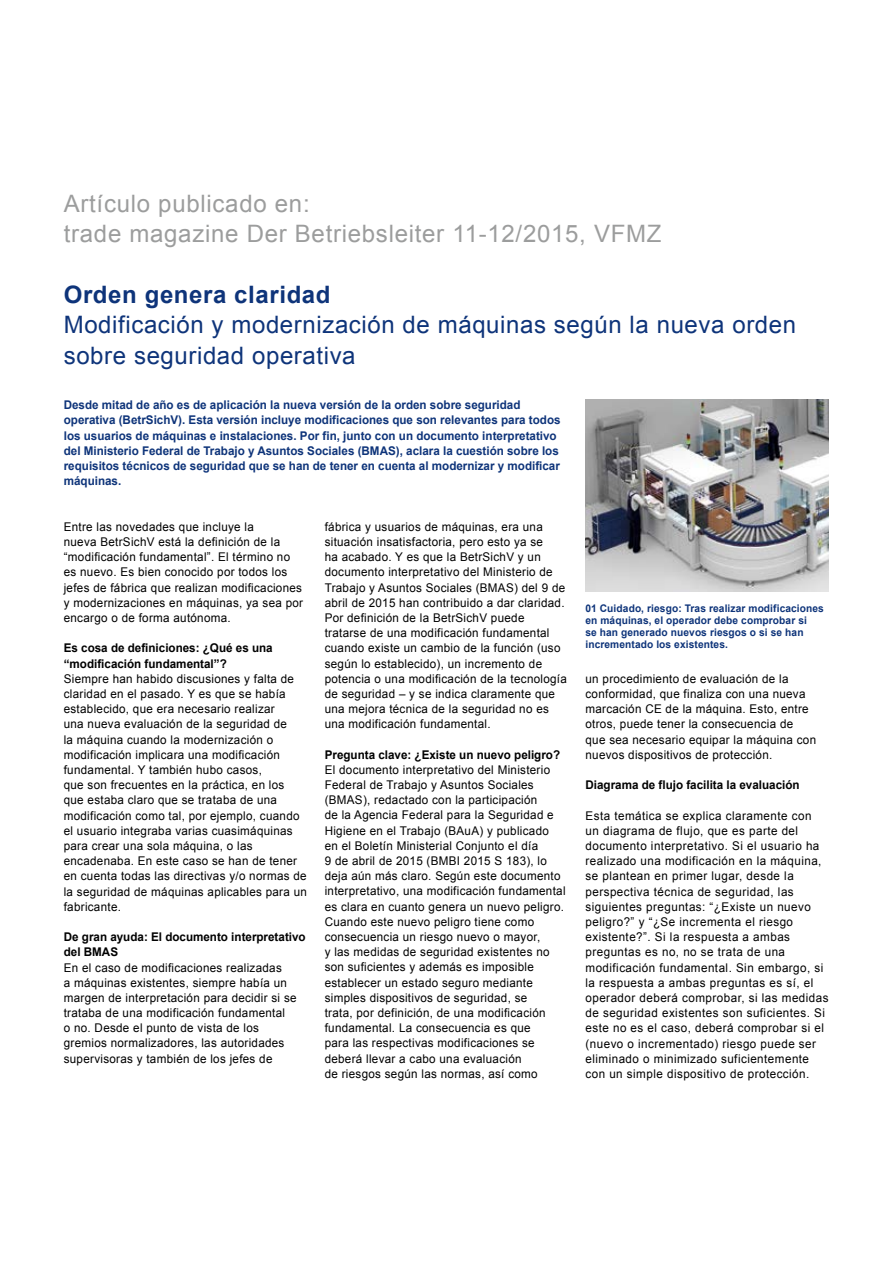
<style>
.page{position:relative;width:893px;height:1263px;background:#fff}
.page>*{position:absolute;margin:0;border:0;box-sizing:border-box;transform-origin:0 0}
.t1{font:24px/30.5px "Arial";letter-spacing:.025em;color:#0e347a}
.t2{font:24px/30.5px "Arial";letter-spacing:.03em;color:#9c9d9d}
.t3{font:700 24px "Arial";letter-spacing:.025em;color:#0e347a}
.t4{font:12px/15.1px "Arial";letter-spacing:.025em;color:#000}
.t5{font:700 12px/15.1px "Arial";color:#0e347a}
.t6{font:700 12px/15.1px "Arial";color:#000}
.t7{font:700 10.5px/12px "Arial";letter-spacing:.01em;color:#0e347a}
</style>
<div class="page">
<img style="left:586px;top:400px;width:243px;height:191px">
<h1 class="t2" style="left:64px;top:188px;width:599px">Artículo publicado en:<br>trade magazine Der Betriebsleiter 11-12/2015, VFMZ</h1>
<h1 class="t3" style="left:64px;top:278px;width:268px">Orden genera claridad</h1>
<h1 class="t1" style="left:64px;top:310px;width:734px">Modificación y modernización de máquinas según la nueva orden sobre seguridad operativa</h1>
<p class="t5" style="left:64px;top:398px;width:498px">Desde mitad de año es de aplicación la nueva versión de la orden sobre seguridad operativa (BetrSichV). Esta versión incluye modificaciones que son relevantes para todos los usuarios de máquinas e instalaciones. Por fin, junto con un documento interpretativo del Ministerio Federal de Trabajo y Asuntos Sociales (BMAS), aclara la cuestión sobre los requisitos técnicos de seguridad que se han de tener en cuenta al modernizar y modificar máquinas.</p>
<p class="t4" style="left:325px;top:519px;width:244px">fábrica y usuarios de máquinas, era una situación insatisfactoria, pero esto ya se<br>ha acabado. Y es que la BetrSichV y un documento interpretativo del Ministerio de Trabajo y Asuntos Sociales (BMAS) del 9 de abril de 2015 han contribuido a dar claridad.<br>Por definición de la BetrSichV puede tratarse de una modificación fundamental cuando existe un cambio de la función (uso según lo establecido), un incremento de potencia o una modificación de la tecnología de seguridad – y se indica claramente que una mejora técnica de la seguridad no es una modificación fundamental.</p>
<p class="t6" style="left:325px;top:747px;width:237px">Pregunta clave: ¿Existe un nuevo peligro?</p>
<p class="t4" style="left:325px;top:762px;width:242px">El documento interpretativo del Ministerio Federal de Trabajo y Asuntos Sociales (BMAS), redactado con la participación<br>de la Agencia Federal para la Seguridad e Higiene en el Trabajo (BAuA) y publicado<br>en el Boletín Ministerial Conjunto el día<br>9 de abril de 2015 (BMBI 2015 S 183), lo deja aún más claro. Según este documento interpretativo, una modificación fundamental es clara en cuanto genera un nuevo peligro.<br>Cuando este nuevo peligro tiene como consecuencia un riesgo nuevo o mayor,<br>y las medidas de seguridad existentes no son suficientes y además es imposible establecer un estado seguro mediante simples dispositivos de seguridad, se<br>trata, por definición, de una modificación fundamental. La consecuencia es que<br>para las respectivas modificaciones se deberá llevar a cabo una evaluación<br>de riesgos según las normas, así como</p>
<p class="t4" style="left:64px;top:519px;width:241px">Entre las novedades que incluye la<br>nueva BetrSichV está la definición de la “modificación fundamental”. El término no es nuevo. Es bien conocido por todos los jefes de fábrica que realizan modificaciones y modernizaciones en máquinas, ya sea por encargo o de forma autónoma.</p>
<p class="t6" style="left:64px;top:641px;width:210px">Es cosa de definiciones: ¿Qué es una “modificación fundamental”?</p>
<p class="t4" style="left:64px;top:671px;width:245px">Siempre han habido discusiones y falta de claridad en el pasado. Y es que se había establecido, que era necesario realizar<br>una nueva evaluación de la seguridad de<br>la máquina cuando la modernización o modificación implicara una modificación fundamental. Y también hubo casos,<br>que son frecuentes en la práctica, en los que estaba claro que se trataba de una modificación como tal, por ejemplo, cuando el usuario integraba varias cuasimáquinas para crear una sola máquina, o las encadenaba. En este caso se han de tener en cuenta todas las directivas y/o normas de la seguridad de máquinas aplicables para un fabricante.</p>
<p class="t6" style="left:64px;top:930px;width:243px">De gran ayuda: El documento interpretativo del BMAS</p>
<p class="t4" style="left:64px;top:960px;width:234px">En el caso de modificaciones realizadas<br>a máquinas existentes, siempre había un margen de interpretación para decidir si se trataba de una modificación fundamental<br>o no. Desde el punto de vista de los gremios normalizadores, las autoridades supervisoras y también de los jefes de</p>
<p class="t7" style="left:585px;top:602px;width:240px">01 Cuidado, riesgo: Tras realizar modificaciones en máquinas, el operador debe comprobar si<br>se han generado nuevos riesgos o si se han incrementado los existentes.</p>
<p class="t4" style="left:585px;top:671px;width:232px">un procedimiento de evaluación de la conformidad, que finaliza con una nueva marcación CE de la máquina. Esto, entre otros, puede tener la consecuencia de que sea necesario equipar la máquina con nuevos dispositivos de protección.</p>
<p class="t6" style="left:585px;top:778px;width:216px">Diagrama de flujo facilita la evaluación</p>
<p class="t4" style="left:585px;top:808px;width:245px">Esta temática se explica claramente con<br>un diagrama de flujo, que es parte del documento interpretativo. Si el usuario ha realizado una modificación en la máquina, se plantean en primer lugar, desde la perspectiva técnica de seguridad, las siguientes preguntas: “¿Existe un nuevo peligro?” y “¿Se incrementa el riesgo existente?”. Si la respuesta a ambas preguntas es no, no se trata de una modificación fundamental. Sin embargo, si la respuesta a ambas preguntas es sí, el operador deberá comprobar, si las medidas de seguridad existentes son suficientes. Si este no es el caso, deberá comprobar si el (nuevo o incrementado) riesgo puede ser eliminado o minimizado suficientemente con un simple dispositivo de protección.</p>
</div>
